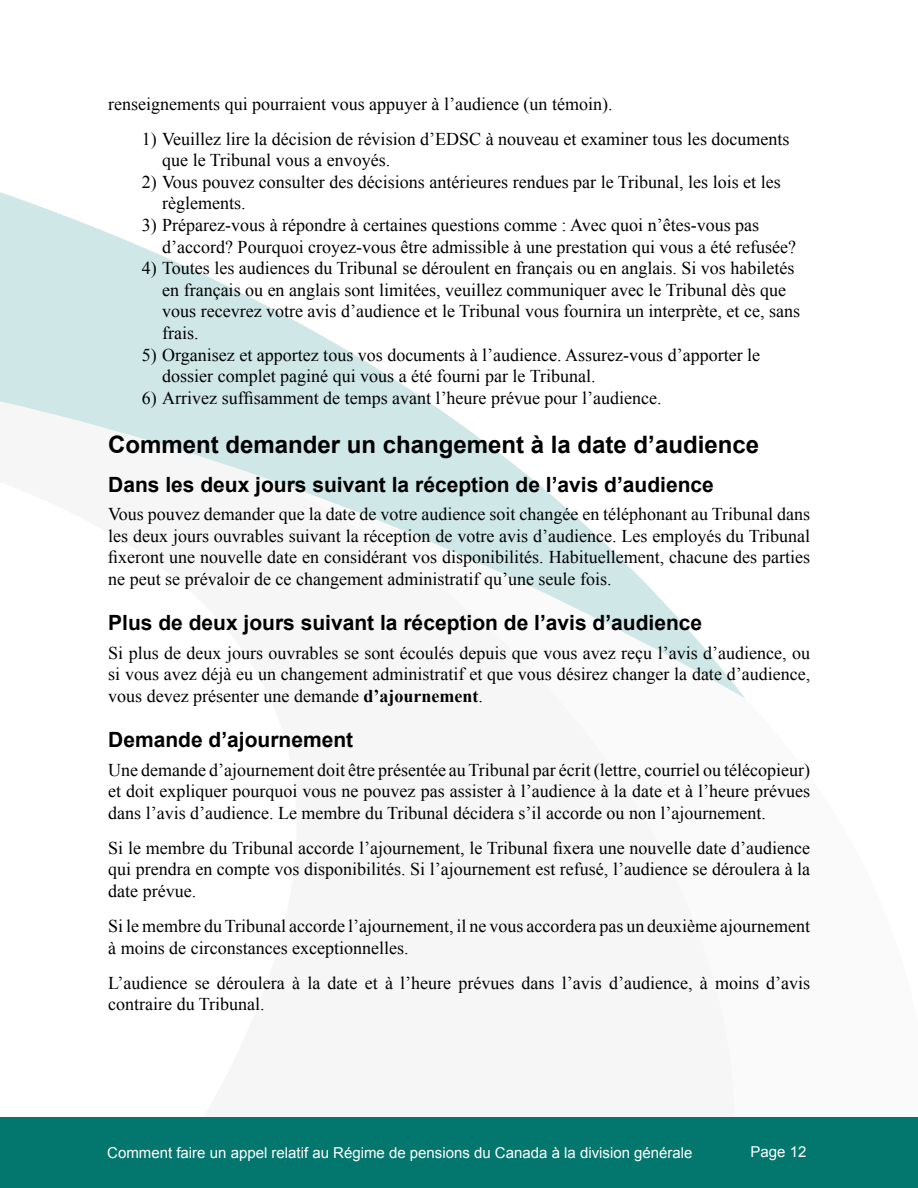
<style>
.page{position:relative;width:918px;height:1188px;background:#fff}
.page>*{position:absolute;margin:0;border:0;box-sizing:border-box;transform-origin:0 0}
.t1{font:700 24px "Arial";color:#000}
.t2{font:700 21px "Arial";color:#000}
.Paragraph{font:18px/21.6px "Times New Roman";color:#000}
.t3{font:15px "Arial";color:#fff}
.s1{font-weight:700}
</style>
<div class="page">
<svg style="left:0;top:192px;width:745px;height:506px"></svg>
<div style="left:0;top:1118px;width:918px;height:70px;background:#03766d"></div>
<p class="Paragraph" style="left:108px;top:92px;width:506px">renseignements qui pourraient vous appuyer à l’audience (un témoin).</p>
<p class="Paragraph" style="left:162px;top:128px;width:629px;text-indent:-20px">1) Veuillez lire la décision de révision d’EDSC à nouveau et examiner tous les documents que le Tribunal vous a envoyés.</p>
<p class="Paragraph" style="left:162px;top:171px;width:620px;text-indent:-20px">2) Vous pouvez consulter des décisions antérieures rendues par le Tribunal, les lois et les règlements.</p>
<p class="Paragraph" style="left:162px;top:214px;width:635px;text-indent:-20px">3) Préparez-vous à répondre à certaines questions comme : Avec quoi n’êtes-vous pas d’accord? Pourquoi croyez-vous être admissible à une prestation qui vous a été refusée?</p>
<p class="Paragraph" style="left:162px;top:257px;width:639px;text-indent:-20px">4) Toutes les audiences du Tribunal se déroulent en français ou en anglais. Si vos habiletés en français ou en anglais sont limitées, veuillez communiquer avec le Tribunal dès que vous recevrez votre avis d’audience et le Tribunal vous fournira un interprète, et ce, sans frais.</p>
<p class="Paragraph" style="left:162px;top:344px;width:599px;text-indent:-20px">5) Organisez et apportez tous vos documents à l’audience. Assurez-vous d’apporter le dossier complet paginé qui vous a été fourni par le Tribunal.</p>
<p class="Paragraph" style="left:142px;top:387px;width:521px">6) Arrivez suffisamment de temps avant l’heure prévue pour l’audience.</p>
<p class="t1" style="left:108px;top:429px;width:652px">Comment demander un changement à la date d’audience</p>
<h4 class="t2" style="left:108px;top:470px;width:607px">Dans les deux jours suivant la réception de l’avis d’audience</h4>
<p class="Paragraph" style="left:108px;top:503px;width:704px;text-align:justify">Vous pouvez demander que la date de votre audience soit changée en téléphonant au Tribunal dans les deux jours ouvrables suivant la réception de votre avis d’audience. Les employés du Tribunal fixeront une nouvelle date en considérant vos disponibilités. Habituellement, chacune des parties ne peut se prévaloir de ce changement administratif qu’une seule fois.</p>
<h4 class="t2" style="left:108px;top:609px;width:596px">Plus de deux jours suivant la réception de l’avis d’audience</h4>
<p class="Paragraph" style="left:108px;top:641px;width:704px;text-align:justify">Si plus de deux jours ouvrables se sont écoulés depuis que vous avez reçu l’avis d’audience, ou si vous avez déjà eu un changement administratif et que vous désirez changer la date d’audience, vous devez présenter une demande <span class="s1">d’ajournement</span>.</p>
<h4 class="t2" style="left:108px;top:726px;width:247px">Demande d’ajournement</h4>
<p class="Paragraph" style="left:108px;top:758px;width:704px;text-align:justify">Une demande d’ajournement doit être présentée au Tribunal par écrit (lettre, courriel ou télécopieur) et doit expliquer pourquoi vous ne pouvez pas assister à l’audience à la date et à l’heure prévues dans l’avis d’audience. Le membre du Tribunal décidera s’il accorde ou non l’ajournement.</p>
<p class="Paragraph" style="left:108px;top:837px;width:704px;text-align:justify">Si le membre du Tribunal accorde l’ajournement, le Tribunal fixera une nouvelle date d’audience qui prendra en compte vos disponibilités. Si l’ajournement est refusé, l’audience se déroulera à la date prévue.</p>
<p class="Paragraph" style="left:108px;top:915px;width:704px">Si le membre du Tribunal accorde l’ajournement, il ne vous accordera pas un deuxième ajournement à moins de circonstances exceptionnelles.</p>
<p class="Paragraph" style="left:108px;top:972px;width:704px">L’audience se déroulera à la date et à l’heure prévues dans l’avis d’audience, à moins d’avis contraire du Tribunal.</p>
<p class="t3" style="left:107px;top:1143px;width:587px">Comment faire un appel relatif au Régime de pensions du Canada à la division générale</p>
<p class="t3" style="left:751px;top:1142px;width:57px">Page 12</p>
</div>
